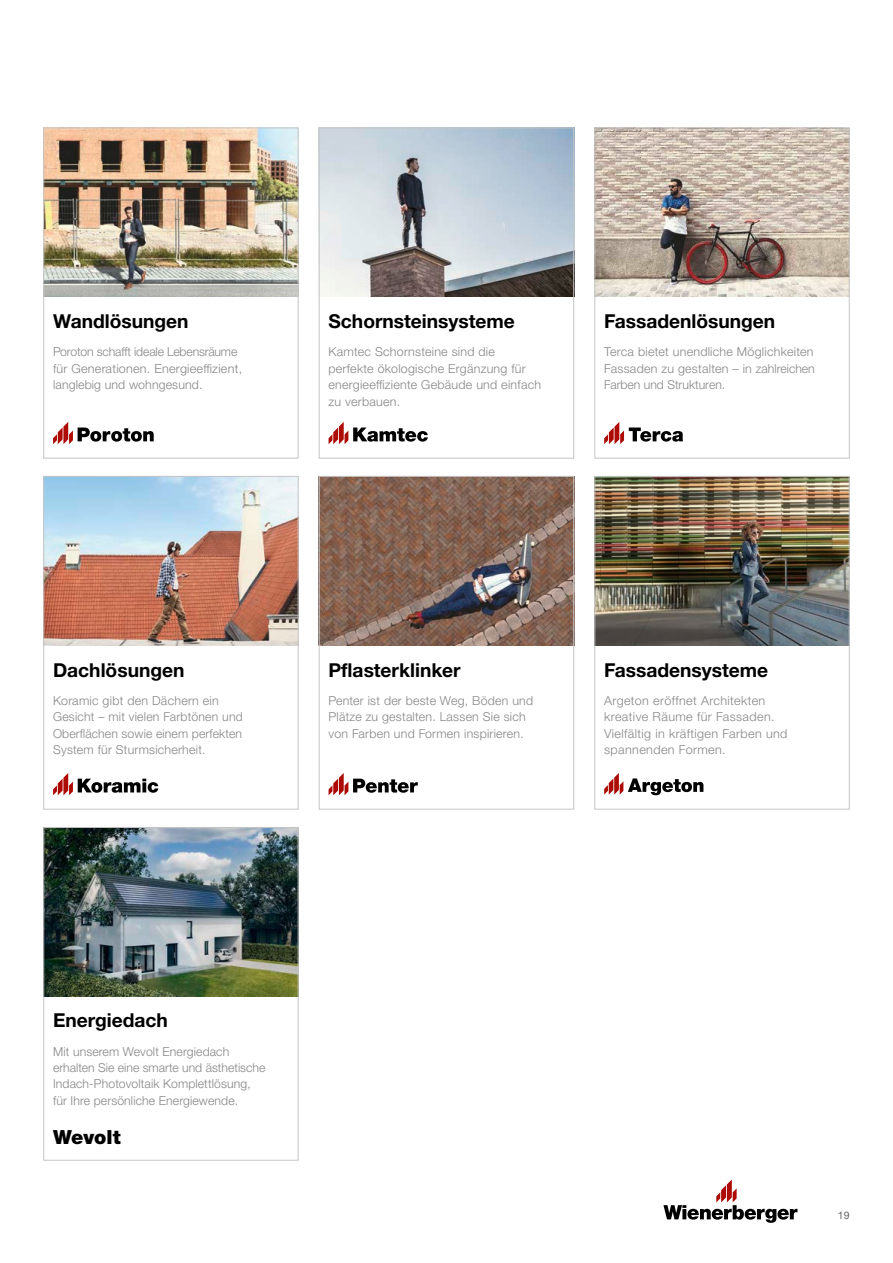
<style>
.page{position:relative;width:893px;height:1263px;background:#fff}
.page>*{position:absolute;margin:0;border:0;box-sizing:border-box;transform-origin:0 0}
.HL_Produktname{font:900 19.5px "Helvetica Neue LT Pro";color:#000}
.t1{font:700 19.2px "Helvetica Neue LTW1 G";color:#000}
.t2{font:300 12.3px/16.5px "Helvetica Neue LTW1 G";letter-spacing:.02em;color:#868686}
.t3{font:300 12.3px "Helvetica Neue LTW1 G";letter-spacing:-.01em;color:#868686}
.t4{font:10.5px "Helvetica Neue LTW1 G";color:#626262}
</style>
<div class="page">
<svg style="left:43px;top:959px;width:256px;height:202px"></svg>
<img style="left:45px;top:130px;width:251px;height:167px">
<img style="left:321px;top:130px;width:251px;height:167px">
<img style="left:596px;top:130px;width:252px;height:167px">
<img style="left:45px;top:478px;width:251px;height:167px">
<img style="left:321px;top:478px;width:251px;height:167px">
<img style="left:596px;top:478px;width:252px;height:167px">
<div style="left:594px;top:128px;width:256px;height:330px;border:1px solid #c5c5c6"></div>
<div style="left:319px;top:128px;width:255px;height:330px;border:1px solid #c5c5c6"></div>
<div style="left:43px;top:128px;width:255px;height:330px;border:1px solid #c5c5c6"></div>
<div style="left:319px;top:476px;width:255px;height:333px;border:1px solid #c5c5c6"></div>
<div style="left:43px;top:476px;width:255px;height:333px;border:1px solid #c5c5c6"></div>
<svg style="left:329px;top:773px;width:89px;height:22px"></svg>
<svg style="left:53px;top:773px;width:105px;height:22px"></svg>
<svg style="left:53px;top:422px;width:101px;height:22px"></svg>
<svg style="left:329px;top:422px;width:99px;height:22px"></svg>
<svg style="left:604px;top:422px;width:79px;height:22px"></svg>
<div style="left:594px;top:476px;width:256px;height:333px;border:1px solid #c5c5c6"></div>
<svg style="left:604px;top:773px;width:99px;height:22px"></svg>
<img style="left:45px;top:829px;width:251px;height:167px">
<div style="left:43px;top:827px;width:255px;height:333px;border:1px solid #c5c5c6"></div>
<svg style="left:663px;top:1179px;width:134px;height:44px"></svg>
<p class="t1" style="left:53px;top:309px;width:137px">Wandlösungen</p>
<p class="t1" style="left:328px;top:309px;width:188px">Schornsteinsysteme</p>
<p class="t3" style="left:53px;top:344px;width:186px">Poroton schafft ideale Lebensräume</p>
<p class="t2" style="left:53px;top:360px;width:191px">für Generationen. Energieeffizient,</p>
<p class="t2" style="left:53px;top:377px;width:151px">langlebig und wohngesund.</p>
<p class="t2" style="left:328px;top:344px;width:168px">Kamtec Schornsteine sind die</p>
<p class="t2" style="left:328px;top:360px;width:214px">perfekte ökologische Ergänzung für energieeffiziente Gebäude und einfach zu verbauen.</p>
<p class="t1" style="left:604px;top:309px;width:173px">Fassadenlösungen</p>
<p class="t2" style="left:604px;top:344px;width:212px;text-align:justify">Terca bietet unendliche Möglichkeiten Fassaden zu gestalten – in zahlreichen Farben und Strukturen.</p>
<p class="t1" style="left:53px;top:658px;width:133px">Dachlösungen</p>
<p class="t2" style="left:53px;top:692px;width:167px">Koramic gibt den Dächern ein</p>
<p class="t2" style="left:53px;top:709px;width:191px">Gesicht – mit vielen Farbtönen und<br>Oberflächen sowie einem perfekten</p>
<p class="t2" style="left:53px;top:741px;width:154px">System für Sturmsicherheit.</p>
<p class="t1" style="left:328px;top:658px;width:134px">Pflasterklinker</p>
<p class="t2" style="left:328px;top:692px;width:206px">Penter ist der beste Weg, Böden und<br>Plätze zu gestalten. Lassen Sie sich</p>
<p class="t2" style="left:328px;top:725px;width:197px">von Farben und Formen inspirieren.</p>
<p class="t1" style="left:604px;top:658px;width:165px">Fassadensysteme</p>
<p class="t2" style="left:604px;top:692px;width:172px">Argeton eröffnet Architekten kreative Räume für Fassaden.</p>
<p class="t2" style="left:604px;top:725px;width:185px">Vielfältig in kräftigen Farben und</p>
<p class="t2" style="left:604px;top:741px;width:123px">spannenden Formen.</p>
<p class="t1" style="left:53px;top:1009px;width:116px">Energiedach</p>
<p class="t2" style="left:53px;top:1043px;width:214px">Mit unserem Wevolt Energiedach erhalten Sie eine smarte und ästhetische Indach-Photovoltaik Komplettlösung, für Ihre persönliche Energiewende.</p>
<p class="HL_Produktname" style="left:53px;top:1125px;width:69px">Wevolt</p>
<p class="t4" style="left:838px;top:1209px;width:13px">19</p>
</div>
